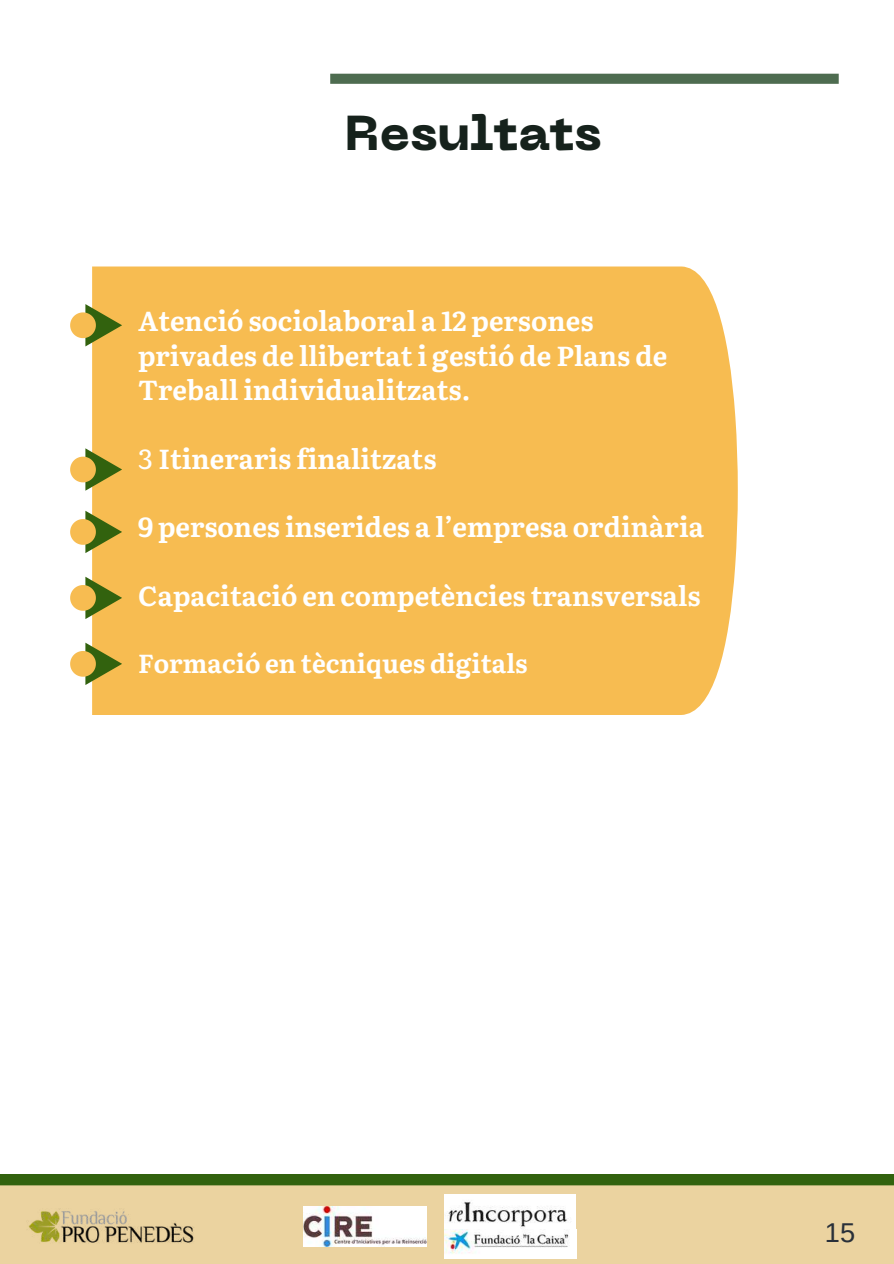
<style>
.page{position:relative;width:894px;height:1264px;background:#fff}
.page>*{position:absolute;margin:0;border:0;box-sizing:border-box;transform-origin:0 0}
.t1{font:800 48.75px "PP Neue Machina";color:#16221c}
.t2{font:700 27.45px/34.2px "Literata";color:#fff}
.t3{font:27.15px "Arimo";color:#293039}
.t4{font:700 25.95px "Literata";color:#fff}
.s1{font-weight:400}
</style>
<div class="page">
<div style="left:330px;top:74px;width:508px;height:10px;background:#4e6c50"></div>
<div style="left:92px;top:266px;width:645px;height:449px;background:#f7bc51"></div>
<svg style="left:0;top:1174px;width:893px;height:89px"></svg>
<img style="left:27px;top:1208px;width:167px;height:36px">
<svg style="left:70px;top:304px;width:52px;height:42px"></svg>
<svg style="left:70px;top:448px;width:52px;height:42px"></svg>
<svg style="left:70px;top:511px;width:52px;height:42px"></svg>
<svg style="left:70px;top:642px;width:52px;height:43px"></svg>
<svg style="left:70px;top:576px;width:52px;height:43px"></svg>
<img style="left:444px;top:1194px;width:131px;height:35px">
<img style="left:303px;top:1206px;width:123px;height:39px">
<img style="left:444px;top:1229px;width:132px;height:28px">
<h1 class="t1" style="left:345px;top:114px;width:258px">Resultats</h1>
<p class="t2" style="left:138px;top:302px;width:530px">Atenció sociolaboral a 12 persones privades de llibertat i gestió de Plans de<br>Treball individualitzats.</p>
<p class="t2" style="left:138px;top:439px;width:300px"><span class="s1">3</span> Itineraris finalitzats</p>
<p class="t2" style="left:138px;top:508px;width:567px">9 persones inserides a l’empresa ordinària</p>
<p class="t2" style="left:138px;top:576px;width:564px">Capacitació en competències transversals</p>
<p class="t4" style="left:138px;top:642px;width:391px">Formació en tècniques digitals</p>
<p class="t3" style="left:824px;top:1217px;width:32px">15</p>
</div>
